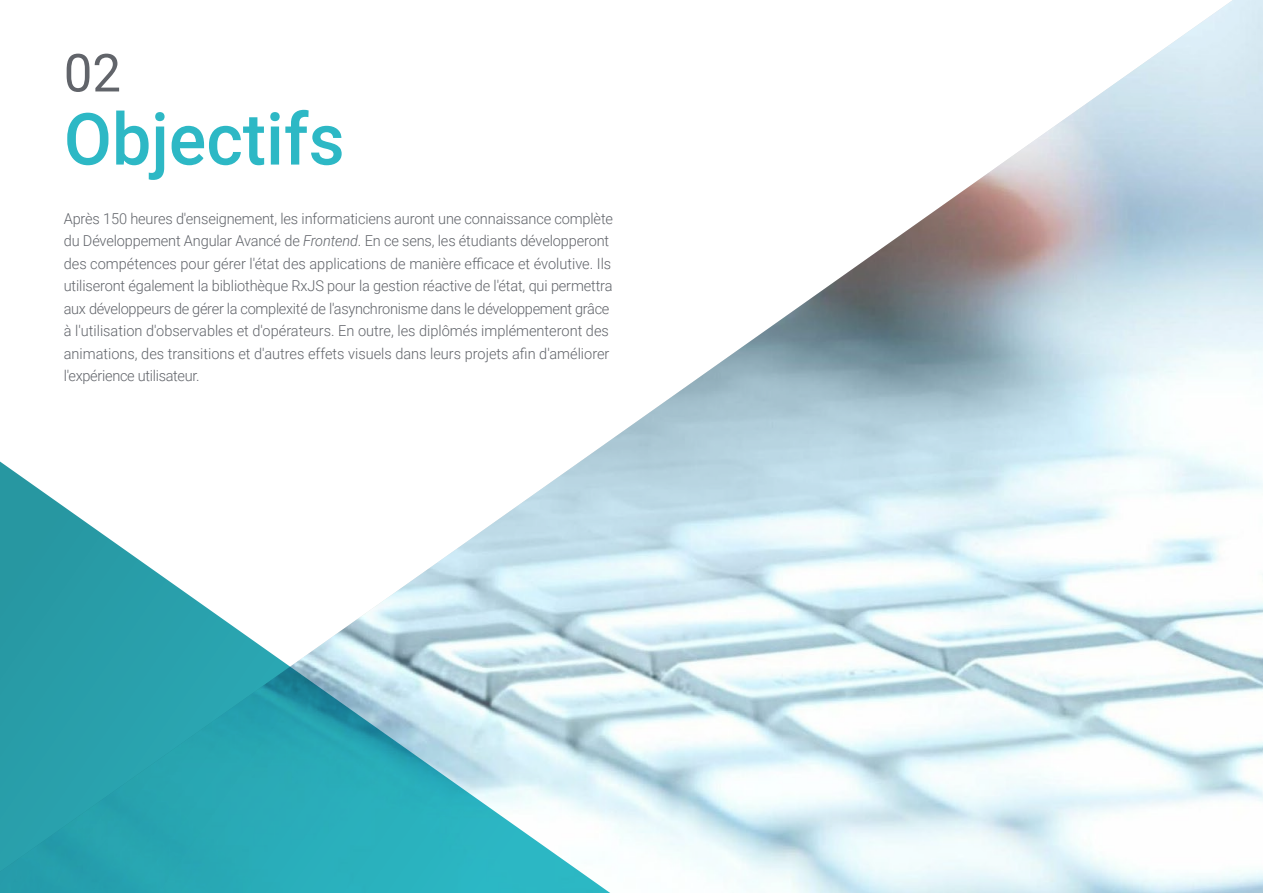
<style>
.page{position:relative;width:1263px;height:893px;background:#fff}
.page>*{position:absolute;margin:0;border:0;box-sizing:border-box;transform-origin:0 0}
.t1{font:500 72px "Roboto";color:#2db8c5}
.t2{font:52.5px "Roboto";color:#61646a}
.t3{font:300 15px/22.5px "Roboto";letter-spacing:-.01em;color:#61646a}
.s1{font-style:italic}
</style>
<div class="page">
<img style="left:602px;top:0;width:661px;height:893px">
<svg style="left:0;top:446px;width:640px;height:447px"></svg>
<h2 class="t2" style="left:64px;top:36px;width:59px">02</h2>
<h1 class="t1" style="left:64px;top:89px;width:282px">Objectifs</h1>
<p class="t3" style="left:64px;top:207px;width:551px">Après 150 heures d'enseignement, les informaticiens auront une connaissance complète du Développement Angular Avancé de <span class="s1">Frontend</span>. En ce sens, les étudiants développeront des compétences pour gérer l'état des applications de manière efficace et évolutive. Ils utiliseront également la bibliothèque RxJS pour la gestion réactive de l'état, qui permettra aux développeurs de gérer la complexité de l'asynchronisme dans le développement grâce à l'utilisation d'observables et d'opérateurs. En outre, les diplômés implémenteront des animations, des transitions et d'autres effets visuels dans leurs projets afin d'améliorer l'expérience utilisateur.</p>
</div>
